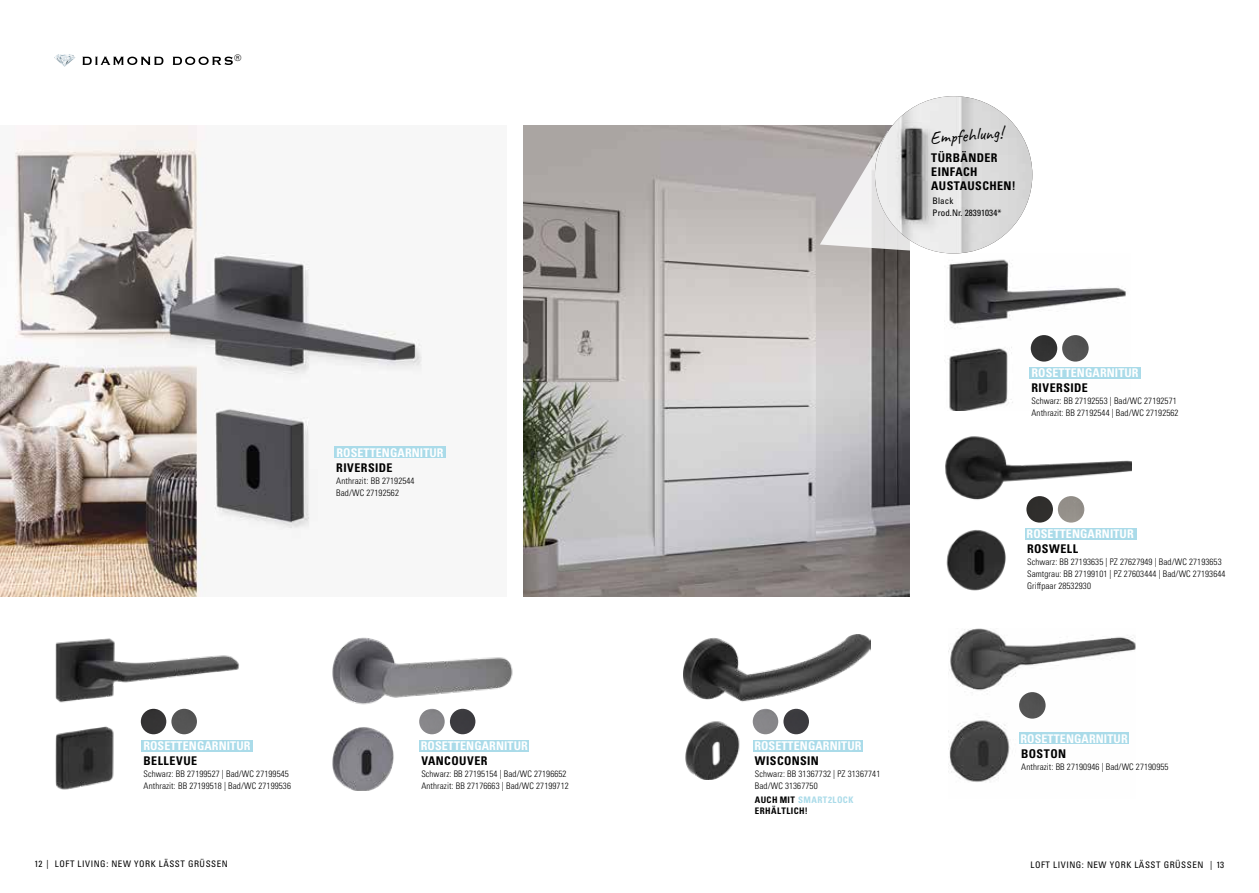
<style>
.page{position:relative;width:1259px;height:893px;background:#fff}
.page>*{position:absolute;margin:0;border:0;box-sizing:border-box;transform-origin:0 0}
.t1{font:18px "Caveat";color:#000}
.t2{font:700 condensed 12px "Univers LT Pro";letter-spacing:.01em;color:#fff}
.t3{font:700 condensed 12px/14.4px "Univers LT Pro";letter-spacing:.035em;color:#000}
.t4{font:300 condensed 9px/12px "Univers LT Pro";letter-spacing:.01em;color:#000}
.t5{font:condensed 9px "Univers LT Pro";letter-spacing:.06em;color:#000}
.t6{font:700 condensed 9px/10.8px "Univers LT Pro";letter-spacing:.05em;color:#000}
.t7{font:condensed 9px/12px "Univers LT Pro";letter-spacing:.01em;color:#000}
.t8{font:9px "Univers LT Pro 55 Roman";color:#000}
.s1{color:#aadbe9}
</style>
<div class="page">
<svg style="left:82px;top:57px;width:151px;height:8px"></svg>
<svg style="left:54px;top:54px;width:22px;height:13px"></svg>
<img style="left:0;top:125px;width:446px;height:471px">
<img style="left:55px;top:638px;width:187px;height:152px">
<div style="left:141px;top:740px;width:111px;height:11px;background:#aadbe9"></div>
<img style="left:141px;top:709px;width:25px;height:25px;border-radius:13px">
<img style="left:171px;top:709px;width:26px;height:25px;border-radius:13px">
<img style="left:333px;top:637px;width:187px;height:154px">
<div style="left:419px;top:740px;width:110px;height:11px;background:#aadbe9"></div>
<img style="left:450px;top:709px;width:25px;height:25px;border-radius:13px">
<img style="left:419px;top:709px;width:26px;height:25px;border-radius:13px">
<img style="left:944px;top:253px;width:182px;height:158px">
<div style="left:1029px;top:367px;width:112px;height:12px;background:#aadbe9"></div>
<img style="left:1030px;top:335px;width:27px;height:27px;border-radius:13px">
<img style="left:1062px;top:335px;width:26px;height:27px;border-radius:13px">
<img style="left:945px;top:436px;width:187px;height:155px">
<div style="left:1025px;top:528px;width:111px;height:12px;background:#aadbe9"></div>
<img style="left:1026px;top:496px;width:27px;height:27px;border-radius:13px">
<img style="left:1058px;top:496px;width:26px;height:27px;border-radius:13px">
<img style="left:948px;top:628px;width:188px;height:154px">
<img style="left:683px;top:635px;width:187px;height:145px">
<div style="left:1019px;top:732px;width:110px;height:12px;background:#aadbe9"></div>
<div style="left:334px;top:446px;width:111px;height:12px;background:#aadbe9"></div>
<img style="left:523px;top:125px;width:386px;height:471px">
<img style="left:1019px;top:692px;width:26px;height:27px;border-radius:13px">
<svg style="left:820px;top:131px;width:125px;height:122px"></svg>
<img style="left:875px;top:96px;width:157px;height:157px;border-radius:79px">
<p class="t8" style="left:234px;top:53px;width:9px">®</p>
<h1 class="t1" style="left:929px;top:127px;width:74px;rotate:-4deg">Empfehlung!</h1>
<h2 class="t3" style="left:931px;top:150px;width:86px">TÜRBÄNDER<br>EINFACH<br>AUSTAUSCHEN!</h2>
<p class="t7" style="left:932px;top:194px;width:70px">Black<br>Prod.Nr. 28391034*</p>
<h2 class="t2" style="left:336px;top:445px;width:109px">ROSETTENGARNITUR</h2>
<h2 class="t3" style="left:336px;top:460px;width:58px">RIVERSIDE</h2>
<p class="t4" style="left:336px;top:474px;width:80px">Anthrazit: BB 27192544<br>Bad/WC 27192562</p>
<h2 class="t2" style="left:143px;top:738px;width:109px">ROSETTENGARNITUR</h2>
<h2 class="t3" style="left:144px;top:753px;width:55px">BELLEVUE</h2>
<p class="t4" style="left:144px;top:767px;width:149px">Schwarz: BB 27199527 | Bad/WC 27199545<br>Anthrazit: BB 27199518 | Bad/WC 27199536</p>
<h2 class="t2" style="left:421px;top:738px;width:108px">ROSETTENGARNITUR</h2>
<h2 class="t2" style="left:754px;top:738px;width:108px">ROSETTENGARNITUR</h2>
<h2 class="t3" style="left:421px;top:753px;width:68px">VANCOUVER</h2>
<p class="t4" style="left:421px;top:767px;width:149px">Schwarz: BB 27195154 | Bad/WC 27196652<br>Anthrazit: BB 27176663 | Bad/WC 27199712</p>
<h2 class="t3" style="left:755px;top:753px;width:65px">WISCONSIN</h2>
<p class="t4" style="left:755px;top:767px;width:127px">Schwarz: BB 31367732 | PZ 31367741<br>Bad/WC 31367750</p>
<p class="t6" style="left:755px;top:794px;width:100px">AUCH MIT <span class="s1">SMART2LOCK<br></span>ERHÄLTLICH!</p>
<h2 class="t2" style="left:1031px;top:366px;width:109px">ROSETTENGARNITUR</h2>
<h2 class="t3" style="left:1031px;top:381px;width:58px">RIVERSIDE</h2>
<p class="t4" style="left:1031px;top:395px;width:149px">Schwarz: BB 27192553 | Bad/WC 27192571<br>Anthrazit: BB 27192544 | Bad/WC 27192562</p>
<h2 class="t2" style="left:1026px;top:527px;width:109px">ROSETTENGARNITUR</h2>
<h2 class="t3" style="left:1027px;top:542px;width:52px">ROSWELL</h2>
<p class="t4" style="left:1027px;top:556px;width:200px">Schwarz: BB 27193635 | PZ 27627949 | Bad/WC 27193653<br>Samtgrau: BB 27199101 | PZ 27603444 | Bad/WC 27193644<br>Griffpaar 28532930</p>
<h2 class="t2" style="left:1020px;top:731px;width:109px">ROSETTENGARNITUR</h2>
<h2 class="t3" style="left:1021px;top:746px;width:46px">BOSTON</h2>
<p class="t4" style="left:1021px;top:760px;width:149px">Anthrazit: BB 27190946 | Bad/WC 27190955</p>
<p class="t5" style="left:34px;top:859px;width:195px">12 | LOFT LIVING: NEW YORK LÄSST GRÜSSEN</p>
<p class="t5" style="left:1030px;top:859px;width:195px">LOFT LIVING: NEW YORK LÄSST GRÜSSEN | 13</p>
</div>
